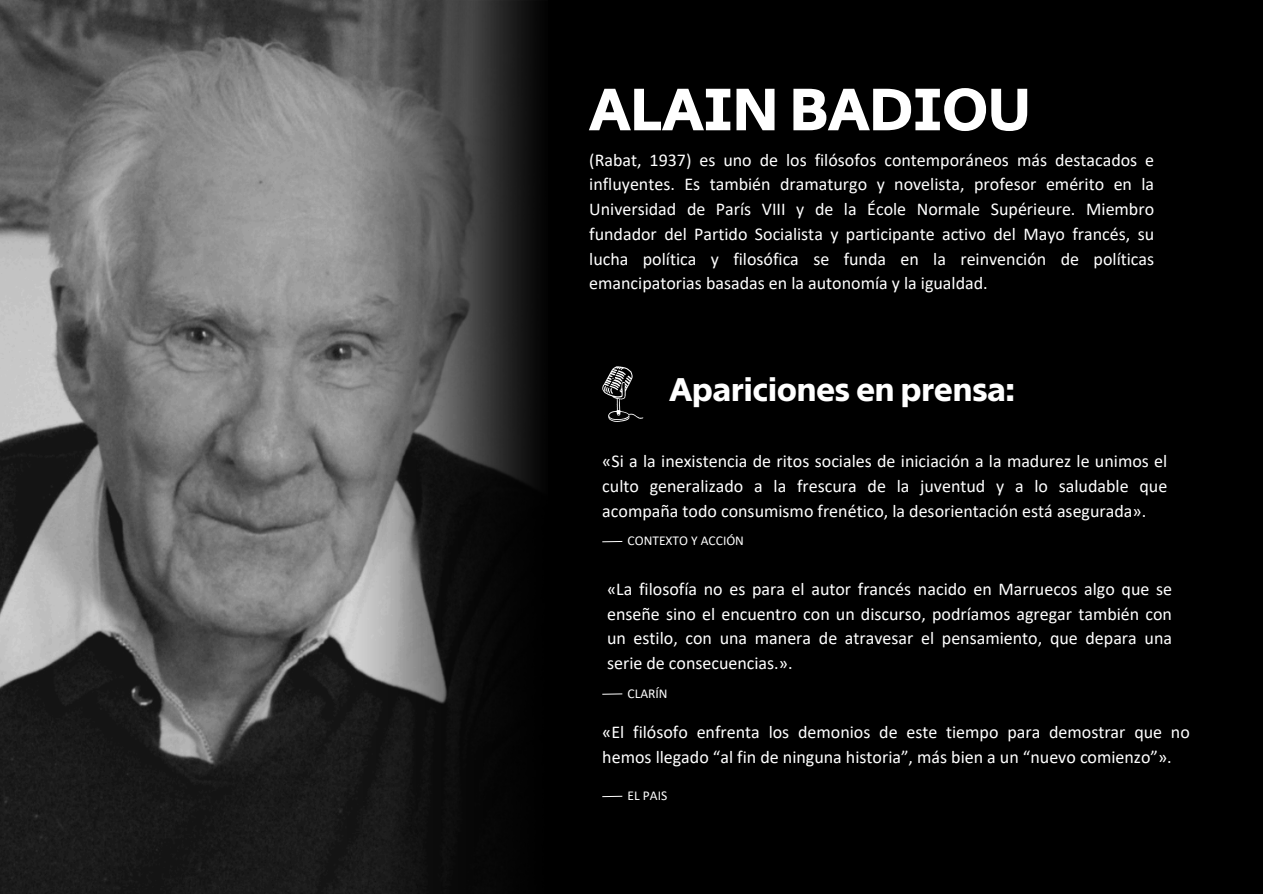
<style>
.page{position:relative;width:1263px;height:894px;background:#fff}
.page>*{position:absolute;margin:0;border:0;box-sizing:border-box;transform-origin:0 0}
.t1{font:700 57.15px "Suisse Screen";color:#fff}
.t2{font:700 31.5px "Suisse Screen";color:#fff}
.t3{font:18px/24.8px "Calibri";color:#fff;text-align:justify}
.t4{font:13.5px "Calibri";color:#fff}
</style>
<div class="page">
<div style="left:0;top:0;width:1263px;height:893px;background:#000"></div>
<img style="left:0;top:0;width:101px;height:893px">
<img style="left:101px;top:0;width:436px;height:893px">
<svg style="left:602px;top:366px;width:41px;height:55px"></svg>
<svg style="left:602px;top:541px;width:20px;height:1px"></svg>
<svg style="left:602px;top:693px;width:20px;height:1px"></svg>
<p class="t1" style="left:589px;top:86px;width:443px">ALAIN BADIOU</p>
<p class="t3" style="left:589px;top:149px;width:566px">(Rabat, 1937) es uno de los filósofos contemporáneos más destacados e influyentes. Es también dramaturgo y novelista, profesor emérito en la Universidad de París VIII y de la École Normale Supérieure. Miembro fundador del Partido Socialista y participante activo del Mayo francés, su lucha política y filosófica se funda en la reinvención de políticas emancipatorias basadas en la autonomía y la igualdad.</p>
<p class="t2" style="left:669px;top:377px;width:347px">Apariciones en prensa:</p>
<h3 class="t3" style="left:602px;top:450px;width:566px">«Si a la inexistencia de ritos sociales de iniciación a la madurez le unimos el culto generalizado a la frescura de la juventud y a lo saludable que acompaña todo consumismo frenético, la desorientación está asegurada».</h3>
<h1 class="t4" style="left:628px;top:535px;width:118px">CONTEXTO Y ACCIÓN</h1>
<p class="t3" style="left:607px;top:578px;width:566px">«La filosofía no es para el autor francés nacido en Marruecos algo que se enseñe sino el encuentro con un discurso, podríamos agregar también con un estilo, con una manera de atravesar el pensamiento, que depara una serie de consecuencias.».</p>
<h2 class="t4" style="left:628px;top:687px;width:42px">CLARÍN</h2>
<h3 class="t3" style="left:602px;top:721px;width:589px">«El filósofo enfrenta los demonios de este tiempo para demostrar que no hemos llegado “al fin de ninguna historia”, más bien a un “nuevo comienzo”».</h3>
<p class="t4" style="left:628px;top:789px;width:41px">EL PAIS</p>
</div>
